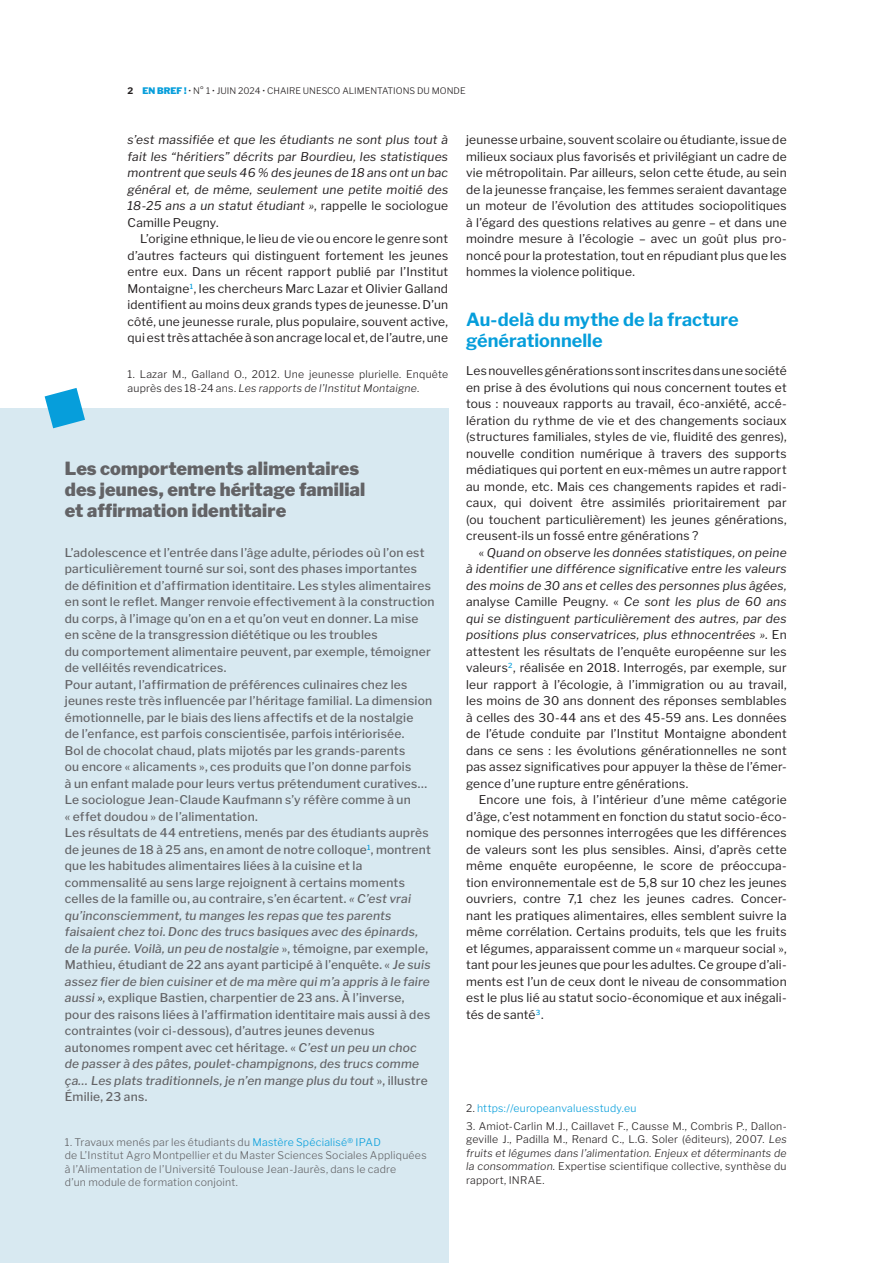
<style>
.page{position:relative;width:893px;height:1263px;background:#fff}
.page>*{position:absolute;margin:0;border:0;box-sizing:border-box;transform-origin:0 0}
.T-encadré14{font:900 18px/21px "Libre Franklin";letter-spacing:.005em;color:#636366}
.T1{font:700 18px/21px "Libre Franklin";color:#069edb}
.Texte{font:12px/16.5px "Libre Franklin";letter-spacing:.015em;color:#231f20;text-align:justify}
.TexteEncadré8PTS{font:500 12px/16.5px "Libre Franklin";letter-spacing:.02em;color:#636366}
.TexteSansAlinea{font:12px/16.5px "Libre Franklin";letter-spacing:.015em;color:#231f20;text-align:justify}
.Texte-2{font:italic 12px/16.5px "Libre Franklin";letter-spacing:.015em;color:#231f20;text-align:justify}
.Note{font:300 10.5px/13.5px "Libre Franklin";letter-spacing:.02em;color:#231f20}
.NoteEncadré{font:300 10.5px/13.5px "Libre Franklin";letter-spacing:.02em;color:#636366}
.Note-2{font:300 10.5px "Libre Franklin";letter-spacing:.02em;color:#069edb}
.t1{font:300 9px "Libre Franklin";color:#231f20}
.s1{font-weight:700}
.s2{font-weight:900;color:#069edb}
.s3{font-style:normal}
.s4{font-style:italic}
.s5{font-weight:400;font-style:italic;color:#231f20}
.s6{color:#069edb}
.s7{color:#231f20}
</style>
<div class="page">
<div style="left:0;top:408px;width:448px;height:855px;background:#d8e9f1"></div>
<svg style="left:45px;top:388px;width:40px;height:40px"></svg>
<p class="t1" style="left:128px;top:83px;width:340px"><span class="s1">2</span> <span class="s2">EN BREF !</span> • N° 1 • JUIN 2024 • CHAIRE UNESCO ALIMENTATIONS DU MONDE</p>
<p class="Texte-2" style="left:128px;top:130px;width:322px">s’est massifiée et que les étudiants ne sont plus tout à fait les “héritiers” décrits par Bourdieu, les statistiques montrent que seuls 46 % des jeunes de 18 ans ont un bac général et, de même, seulement une petite moitié des 18-25 ans a un statut étudiant »<span class="s3">, rappelle le sociologue Camille Peugny.</span></p>
<p class="Texte" style="left:128px;top:229px;width:322px;text-indent:13px">L’origine ethnique, le lieu de vie ou encore le genre sont d’autres facteurs qui distinguent fortement les jeunes entre eux. Dans un récent rapport publié par l’Institut Montaigne<sup>1</sup>, les chercheurs Marc Lazar et Olivier Galland identifient au moins deux grands types de jeunesse. D’un côté, une jeunesse rurale, plus populaire, souvent active, qui est très attachée à son ancrage local et, de l’autre, une</p>
<p class="Note" style="left:128px;top:367px;width:322px">1. Lazar M., Galland O., 2012. Une jeunesse plurielle. Enquête auprès des 18-24 ans. <span class="s4">Les rapports de l’Institut Montaigne.</span></p>
<p class="T-encadré14" style="left:65px;top:456px;width:302px">Les comportements alimentaires des jeunes, entre héritage familial et affirmation identitaire</p>
<p class="TexteEncadré8PTS" style="left:65px;top:543px;width:371px">L’adolescence et l’entrée dans l’âge adulte, périodes où l’on est particulièrement tourné sur soi, sont des phases importantes<br>de définition et d’affirmation identitaire. Les styles alimentaires en sont le reflet. Manger renvoie effectivement à la construction du corps, à l’image qu’on en a et qu’on veut en donner. La mise en scène de la transgression diététique ou les troubles<br>du comportement alimentaire peuvent, par exemple, témoigner de velléités revendicatrices.</p>
<p class="TexteEncadré8PTS" style="left:65px;top:675px;width:369px">Pour autant, l’affirmation de préférences culinaires chez les jeunes reste très influencée par l’héritage familial. La dimension émotionnelle, par le biais des liens affectifs et de la nostalgie<br>de l’enfance, est parfois conscientisée, parfois intériorisée.<br>Bol de chocolat chaud, plats mijotés par les grands-parents<br>ou encore « alicaments », ces produits que l’on donne parfois<br>à un enfant malade pour leurs vertus prétendument curatives… Le sociologue Jean-Claude Kaufmann s’y réfère comme à un<br>« effet doudou » de l’alimentation.</p>
<p class="TexteEncadré8PTS" style="left:65px;top:823px;width:367px">Les résultats de 44 entretiens, menés par des étudiants auprès de jeunes de 18 à 25 ans, en amont de notre colloque<sup>1</sup>, montrent que les habitudes alimentaires liées à la cuisine et la commensalité au sens large rejoignent à certains moments celles de la famille ou, au contraire, s’en écartent. <span class="s4">« C’est vrai qu’inconsciemment, tu manges les repas que tes parents faisaient chez toi. Donc des trucs basiques avec des épinards, de la purée. Voilà, un peu de nostalgie</span> », témoigne, par exemple, Mathieu, étudiant de 22 ans ayant participé à l’enquête. « <span class="s4">Je suis assez fier de bien cuisiner et de ma mère qui m’a appris à le faire aussi</span> <span class="s5">»</span>, explique Bastien, charpentier de 23 ans. À l’inverse, pour des raisons liées à l’affirmation identitaire mais aussi à des contraintes (voir ci-dessous), d’autres jeunes devenus autonomes rompent avec cet héritage. « <span class="s4">C’est un peu un choc de passer à des pâtes, poulet-champignons, des trucs comme ça… Les plats traditionnels, je n’en mange plus du tout</span> », illustre Émilie, 23 ans.</p>
<p class="NoteEncadré" style="left:65px;top:1134px;width:363px">1. Travaux menés par les étudiants du <span class="s6">Mastère Spécialisé® IPAD<br></span>de L’Institut Agro Montpellier et du Master Sciences Sociales Appliquées à l’Alimentation de l’Université Toulouse Jean-Jaurès, dans le cadre<br>d’un module de formation conjoint.</p>
<p class="Texte" style="left:466px;top:130px;width:322px">jeunesse urbaine, souvent scolaire ou étudiante, issue de milieux sociaux plus favorisés et privilégiant un cadre de vie métropolitain. Par ailleurs, selon cette étude, au sein de la jeunesse française, les femmes seraient davantage un moteur de l’évolution des attitudes sociopolitiques à l’égard des questions relatives au genre – et dans une moindre mesure à l’écologie – avec un goût plus pro&shy;noncé pour la protestation, tout en répudiant plus que les hommes la violence politique.</p>
<p class="T1" style="left:466px;top:307px;width:274px">Au-delà du mythe de la fracture générationnelle</p>
<p class="TexteSansAlinea" style="left:466px;top:361px;width:322px">Les nouvelles générations sont inscrites dans une société en prise à des évolutions qui nous concernent toutes et tous : nouveaux rapports au travail, éco-anxiété, accé&shy;lération du rythme de vie et des changements sociaux (structures familiales, styles de vie, fluidité des genres), nouvelle condition numérique à travers des supports médiatiques qui portent en eux-mêmes un autre rapport au monde, etc. Mais ces changements rapides et radi&shy;caux, qui doivent être assimilés prioritairement par (ou touchent particulièrement) les jeunes générations, creusent-ils un fossé entre générations ?</p>
<p class="Texte" style="left:466px;top:543px;width:322px;text-indent:13px">« <span class="s4">Quand on observe les données statistiques, on peine à identifier une différence significative entre les valeurs des moins de 30 ans et celles des personnes plus âgées, </span>analyse Camille Peugny. « <span class="s4">Ce sont les plus de 60 ans qui se distinguent particulièrement des autres, par des positions plus conservatrices, plus ethnocentrées ».</span> En attestent les résultats de l’enquête européenne sur les valeurs<sup>2</sup>, réalisée en 2018. Interrogés, par exemple, sur leur rapport à l’écologie, à l’immigration ou au travail, les moins de 30 ans donnent des réponses semblables à celles des 30-44 ans et des 45-59 ans. Les données de l’étude conduite par l’Institut Montaigne abondent dans ce sens : les évolutions générationnelles ne sont pas assez significatives pour appuyer la thèse de l’émer&shy;gence d’une rupture entre générations.</p>
<p class="Texte" style="left:466px;top:790px;width:322px;text-indent:13px">Encore une fois, à l’intérieur d’une même catégorie d’âge, c’est notamment en fonction du statut socio-éco&shy;nomique des personnes interrogées que les différences de valeurs sont les plus sensibles. Ainsi, d’après cette même enquête européenne, le score de préoccupa&shy;tion environnementale est de 5,8 sur 10 chez les jeunes ouvriers, contre 7,1 chez les jeunes cadres. Concer&shy;nant les pratiques alimentaires, elles semblent suivre la même corrélation. Certains produits, tels que les fruits et légumes, apparaissent comme un « marqueur social », tant pour les jeunes que pour les adultes. Ce groupe d’ali&shy;ments est l’un de ceux dont le niveau de consommation est le plus lié au statut socio-économique et aux inégali&shy;tés de santé<sup>3</sup>.</p>
<p class="Note-2" style="left:466px;top:1100px;width:172px"><span class="s7">2.</span> https://europeanvaluesstudy.eu</p>
<p class="Note" style="left:466px;top:1118px;width:322px;text-align:justify">3. Amiot-Carlin M.J., Caillavet F., Causse M., Combris P., Dallon&shy;geville J., Padilla M., Renard C., L.G. Soler (éditeurs), 2007. <span class="s4">Les fruits et légumes dans l’alimentation. Enjeux et déterminants de la consommation</span>. Expertise scientifique collective, synthèse du rapport, INRAE.</p>
</div>
